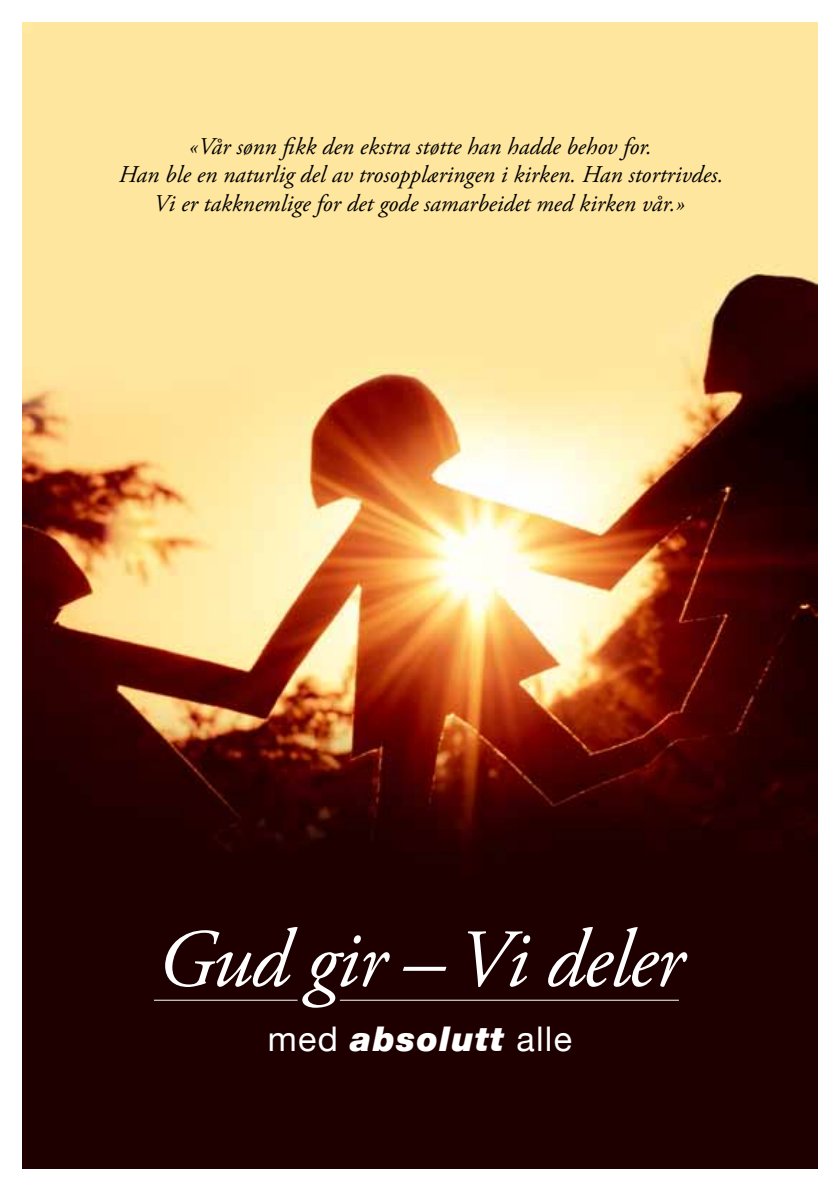
<style>
.page{position:relative;width:840px;height:1191px;background:#fff}
.page>*{position:absolute;margin:0;border:0;box-sizing:border-box;transform-origin:0 0}
.t1{font:italic 82px "Adobe Garamond Pro";letter-spacing:-.02em;color:#fff}
.t2{font:italic 900 34px "Helvetica Neue LT Com";letter-spacing:.04em;color:#fff}
.t3{font:italic 24px/28.8px "Adobe Garamond Pro";color:#000;text-align:center}
.s1{font-family:"Helvetica Neue LT";font-weight:400;font-style:normal}
</style>
<div class="page">
<img style="left:23px;top:23px;width:793px;height:1145px">
<hr style="left:154px;top:999px;width:143px;height:1px;background:#fff">
<hr style="left:339px;top:999px;width:339px;height:1px;background:#fff">
<p class="t3" style="left:119px;top:132px;width:606px">«Vår sønn fikk den ekstra støtte han hadde behov for.<br>Han ble en naturlig del av trosopplæringen i kirken. Han stortrivdes.<br>Vi er takknemlige for det gode samarbeidet med kirken vår.»</p>
<h1 class="t1" style="left:157px;top:910px;width:527px">Gud gir – Vi deler</h1>
<h2 class="t2" style="left:268px;top:1018px;width:305px"><span class="s1">med</span> absolutt <span class="s1">alle</span></h2>
</div>
